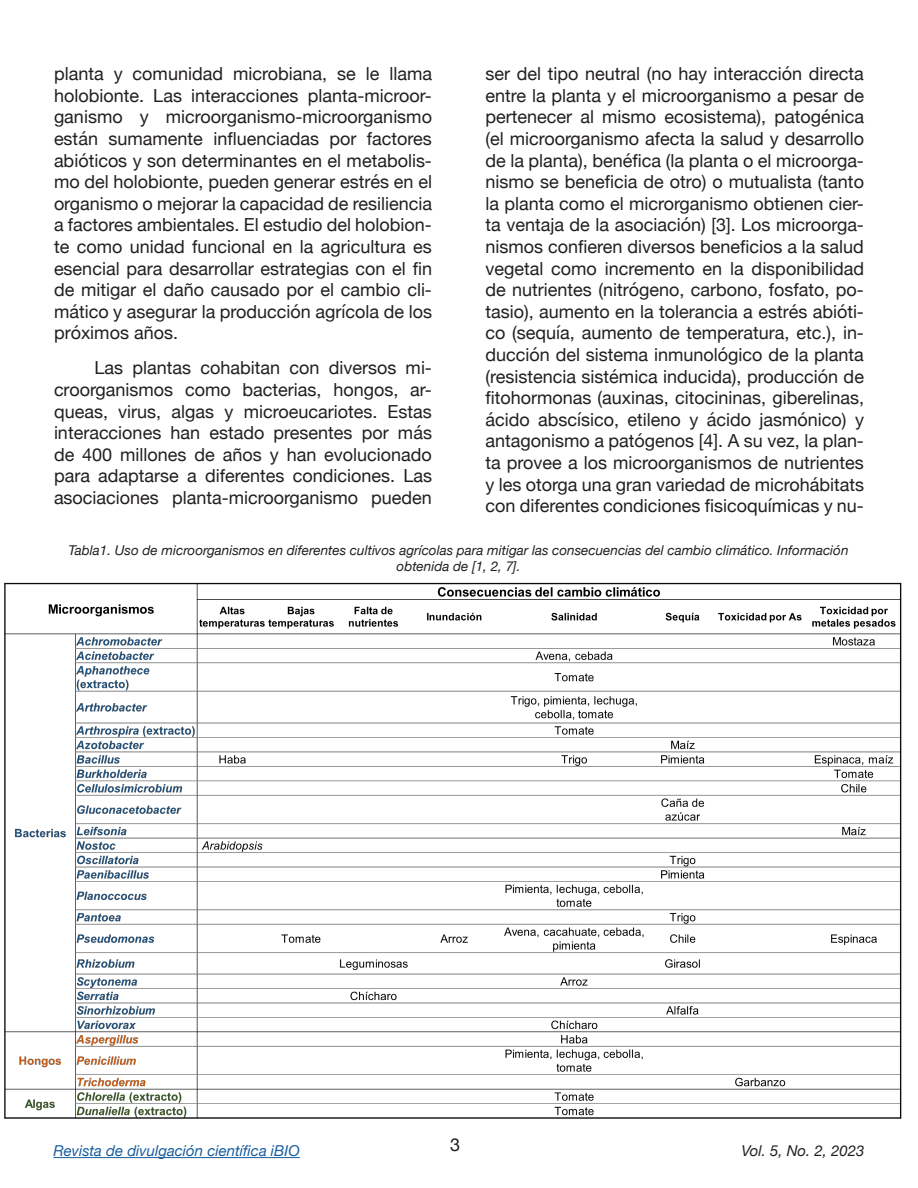
<style>
.page{position:relative;width:918px;height:1188px;background:#fff}
.page>*{position:absolute;margin:0;border:0;box-sizing:border-box;transform-origin:0 0}
.t1{font:18px/21.6px "Helvetica Neue";color:#231f20;text-align:justify}
.t2{font:italic 15px "Helvetica Neue";color:#175d9e}
.t3{font:italic 15px "Helvetica Neue";color:#231f20}
.t4{font:italic 13.5px/16.2px "Helvetica Neue";color:#231f20;text-align:center}
</style>
<div class="page">
<hr style="left:53px;top:1157px;width:247px;height:1px;background:#175d9e">
<img style="left:4px;top:582px;width:898px;height:537px">
<p class="t1" style="left:485px;top:64px;width:380px">ser del tipo neutral (no hay interacción directa entre la planta y el microorganismo a pesar de pertenecer al mismo ecosistema), patogénica (el microorganismo afecta la salud y desarrollo de la planta), benéfica (la planta o el microorga&shy;nismo se beneficia de otro) o mutualista (tanto la planta como el microrganismo obtienen cier&shy;ta ventaja de la asociación) [3]. Los microorga&shy;nismos confieren diversos beneficios a la salud vegetal como incremento en la disponibilidad de nutrientes (nitrógeno, carbono, fosfato, po&shy;tasio), aumento en la tolerancia a estrés abióti&shy;co (sequía, aumento de temperatura, etc.), in&shy;ducción del sistema inmunológico de la planta (resistencia sistémica inducida), producción de fitohormonas (auxinas, citocininas, giberelinas, ácido abscísico, etileno y ácido jasmónico) y antagonismo a patógenos [4]. A su vez, la plan&shy;ta provee a los microorganismos de nutrientes y les otorga una gran variedad de microhábitats con diferentes condiciones fisicoquímicas y nu-</p>
<p class="t4" style="left:69px;top:543px;width:781px">Tabla1. Uso de microorganismos en diferentes cultivos agrícolas para mitigar las consecuencias del cambio climático. Información obtenida de [1, 2, 7].</p>
<p class="t1" style="left:54px;top:64px;width:380px">planta y comunidad microbiana, se le llama holobionte. Las interacciones planta-microor&shy;ganismo y microorganismo-microorganismo están sumamente influenciadas por factores abióticos y son determinantes en el metabolis&shy;mo del holobionte, pueden generar estrés en el organismo o mejorar la capacidad de resiliencia a factores ambientales. El estudio del holobion&shy;te como unidad funcional en la agricultura es esencial para desarrollar estrategias con el fin de mitigar el daño causado por el cambio cli&shy;mático y asegurar la producción agrícola de los próximos años.</p>
<p class="t1" style="left:54px;top:358px;width:380px;text-indent:40px">Las plantas cohabitan con diversos mi&shy;croorganismos como bacterias, hongos, ar&shy;queas, virus, algas y microeucariotes. Estas interacciones han estado presentes por más de 400 millones de años y han evolucionado para adaptarse a diferentes condiciones. Las asociaciones planta-microorganismo pueden</p>
<p class="t2" style="left:53px;top:1140px;width:248px">Revista de divulgación científica iBIO</p>
<p class="t1" style="left:450px;top:1135px;width:12px">3</p>
<p class="t3" style="left:741px;top:1140px;width:125px">Vol. 5, No. 2, 2023</p>
</div>
